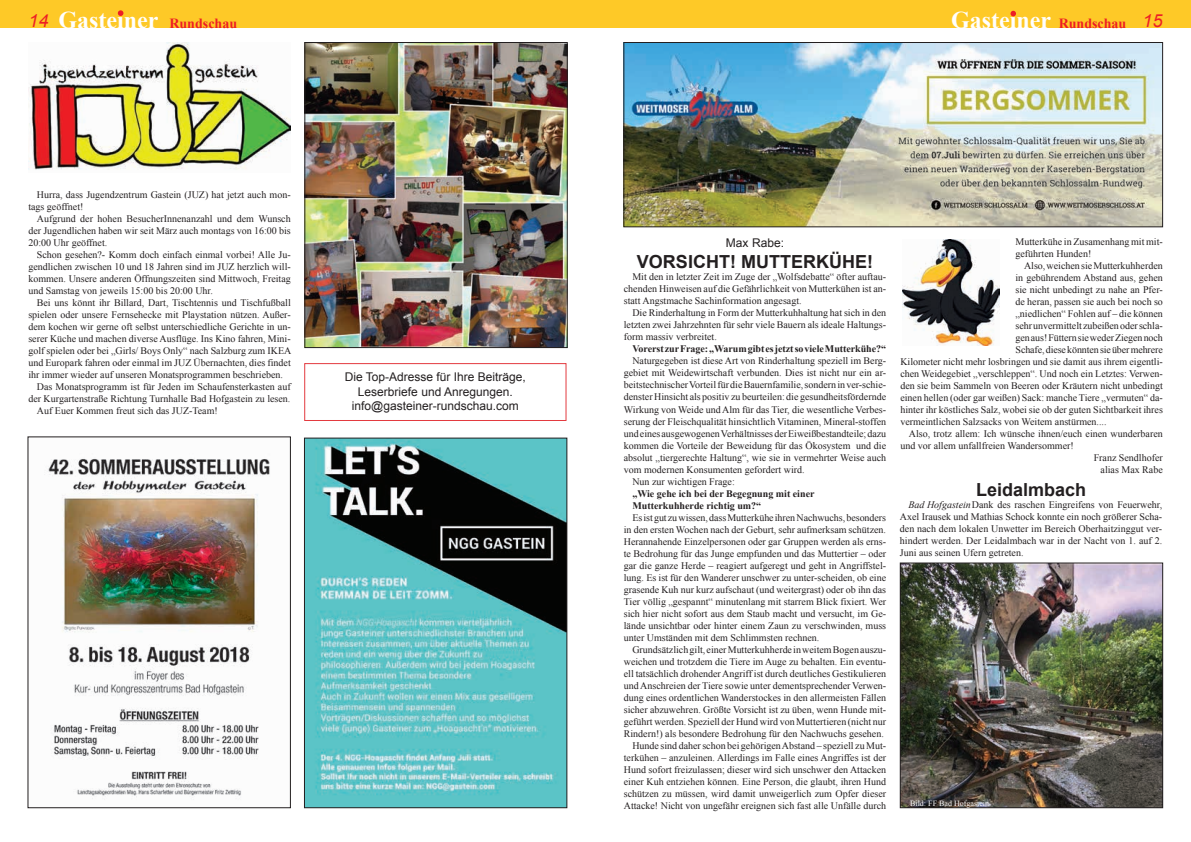
<style>
.page{position:relative;width:1191px;height:842px;background:#fff}
.page>*{position:absolute;margin:0;border:0;box-sizing:border-box;transform-origin:0 0}
.t1{font:700 24px "Times New Roman";color:#fff}
.t2{font:700 18px "Arial";color:#231f20}
.t3{font:12px/14.4px "Arial";color:#231f20;text-align:center}
.t4{font:10px/12px "Times New Roman";color:#231f20;text-align:justify}
.t5{font:700 10px/12px "Times New Roman";color:#231f20}
.t6{font:8px "Times New Roman";color:#fff}
.s1{font-family:"Arial";font-weight:400;font-style:italic;font-size:18px;color:#ed1e25}
.s2{font-size:14px;color:#ed1e25}
.s3{font-style:italic}
</style>
<div class="page">
<div style="left:0;top:0;width:1191px;height:28px;background:#fec927"></div>
<svg style="left:118px;top:10px;width:5px;height:6px"></svg>
<svg style="left:1010px;top:11px;width:6px;height:5px"></svg>
<img style="left:902px;top:239px;width:97px;height:107px">
<img style="left:306px;top:44px;width:259px;height:302px">
<div style="left:304px;top:42px;width:263px;height:306px;border:1px solid #231f20"></div>
<img style="left:28px;top:43px;width:263px;height:127px">
<img style="left:625px;top:44px;width:535px;height:181px">
<div style="left:623px;top:42px;width:539px;height:185px;border:1px solid #231f20"></div>
<img style="left:306px;top:440px;width:259px;height:366px">
<div style="left:304px;top:438px;width:263px;height:370px;border:1px solid #231f20"></div>
<img style="left:44px;top:458px;width:226px;height:341px">
<div style="left:28px;top:437px;width:263px;height:371px;border:1px solid #231f20"></div>
<div style="left:304px;top:363px;width:262px;height:58px;border:1px solid #e33a3f"></div>
<img style="left:902px;top:565px;width:259px;height:241px">
<div style="left:900px;top:563px;width:263px;height:245px;border:1px solid #231f20"></div>
<h1 class="t1" style="left:28px;top:3px;width:210px"><span class="s1">14</span> Gasteiner <span class="s2">Rundschau</span></h1>
<h1 class="t1" style="left:951px;top:4px;width:213px">Gasteiner <span class="s2">Rundschau</span> <span class="s1">15</span></h1>
<p class="t4" style="left:28px;top:188px;width:264px;text-indent:8px">Hurra, dass Jugendzentrum Gastein (JUZ) hat jetzt auch mon&shy;tags geöffnet!</p>
<p class="t4" style="left:28px;top:212px;width:264px;text-indent:8px">Aufgrund der hohen BesucherInnenanzahl und dem Wunsch der Jugendlichen haben wir seit März auch montags von 16:00 bis 20:00 Uhr geöffnet.</p>
<p class="t4" style="left:28px;top:248px;width:264px;text-indent:8px">Schon gesehen?- Komm doch einfach einmal vorbei! Alle Ju&shy;gendlichen zwischen 10 und 18 Jahren sind im JUZ herzlich will&shy;kommen. Unsere anderen Öffnungszeiten sind Mittwoch, Freitag und Samstag von jeweils 15:00 bis 20:00 Uhr.</p>
<p class="t4" style="left:37px;top:296px;width:255px">Bei uns könnt ihr Billard, Dart, Tischtennis und Tischfußball</p>
<p class="t4" style="left:28px;top:308px;width:264px">spielen oder unsere Fernsehecke mit Playstation nützen. Außer-</p>
<p class="t4" style="left:28px;top:320px;width:264px">dem kochen wir gerne oft selbst unterschiedliche Gerichte in un-</p>
<p class="t4" style="left:28px;top:332px;width:264px">serer Küche und machen diverse Ausflüge. Ins Kino fahren, Mini-</p>
<p class="t4" style="left:28px;top:344px;width:264px">golf spielen oder bei „Girls/ Boys Only“ nach Salzburg zum IKEA</p>
<p class="t4" style="left:28px;top:356px;width:264px">und Europark fahren oder einmal im JUZ Übernachten, dies findet</p>
<p class="t4" style="left:28px;top:368px;width:256px">ihr immer wieder auf unseren Monatsprogrammen beschrieben.</p>
<p class="t4" style="left:37px;top:380px;width:255px">Das Monatsprogramm ist für Jeden im Schaufensterkasten auf</p>
<p class="t4" style="left:28px;top:392px;width:263px">der Kurgartenstraße Richtung Turnhalle Bad Hofgastein zu lesen.</p>
<p class="t4" style="left:37px;top:404px;width:182px">Auf Euer Kommen freut sich das JUZ-Team!</p>
<p class="t3" style="left:345px;top:370px;width:183px">Die Top-Adresse für Ihre Beiträge,<br>Leserbriefe und Anregungen. info@gasteiner-rundschau.com</p>
<p class="t3" style="left:726px;top:236px;width:60px">Max Rabe:</p>
<h2 class="t2" style="left:637px;top:250px;width:237px">VORSICHT! MUTTERKÜHE!</h2>
<p class="t4" style="left:624px;top:271px;width:264px;text-indent:8px">Mit den in letzter Zeit im Zuge der „Wolfsdebatte“ öfter auftau&shy;chenden Hinweisen auf die Gefährlichkeit von Mutterkühen ist an&shy;statt Angstmache Sachinformation angesagt.</p>
<p class="t4" style="left:624px;top:307px;width:264px;text-indent:8px">Die Rinderhaltung in Form der Mutterkuhhaltung hat sich in den letzten zwei Jahrzehnten für sehr viele Bauern als ideale Haltungs&shy;form massiv verbreitet.</p>
<p class="t5" style="left:632px;top:343px;width:255px">Vorerst zur Frage: „Warum gibt es jetzt so viele Mutterkühe?“</p>
<p class="t4" style="left:632px;top:355px;width:255px">Naturgegeben ist diese Art von Rinderhaltung speziell im Berg-</p>
<p class="t4" style="left:624px;top:367px;width:264px">gebiet mit Weidewirtschaft verbunden. Dies ist nicht nur ein ar-</p>
<p class="t4" style="left:624px;top:379px;width:264px">beitstechnischer Vorteil für die Bauernfamilie, sondern in ver-schie-</p>
<p class="t4" style="left:624px;top:391px;width:264px">denster Hinsicht als positiv zu beurteilen: die gesundheitsfördernde</p>
<p class="t4" style="left:624px;top:403px;width:264px">Wirkung von Weide und Alm für das Tier, die wesentliche Verbes-</p>
<p class="t4" style="left:624px;top:415px;width:264px">serung der Fleischqualität hinsichtlich Vitaminen, Mineral-stoffen</p>
<p class="t4" style="left:624px;top:427px;width:264px">und eines ausgewogenen Verhältnisses der Eiweißbestandteile; dazu</p>
<p class="t4" style="left:624px;top:439px;width:264px">kommen die Vorteile der Beweidung für das Ökosystem und die</p>
<p class="t4" style="left:624px;top:451px;width:264px">absolut „tiergerechte Haltung“, wie sie in vermehrter Weise auch</p>
<p class="t4" style="left:624px;top:463px;width:182px">vom modernen Konsumenten gefordert wird.</p>
<p class="t4" style="left:632px;top:475px;width:104px">Nun zur wichtigen Frage:</p>
<p class="t5" style="left:632px;top:487px;width:184px">„Wie gehe ich bei der Begegnung mit einer<br>Mutterkuhherde richtig um?“</p>
<p class="t4" style="left:624px;top:511px;width:264px;text-indent:8px">Es ist gut zu wissen, dass Mutterkühe ihren Nachwuchs, besonders in den ersten Wochen nach der Geburt, sehr aufmerksam schützen.<br>Herannahende Einzelpersonen oder gar Gruppen werden als erns&shy;te Bedrohung für das Junge empfunden und das Muttertier – oder gar die ganze Herde – reagiert aufgeregt und geht in Angriffstel&shy;lung. Es ist für den Wanderer unschwer zu unter-scheiden, ob eine grasende Kuh nur kurz aufschaut (und weitergrast) oder ob ihn das Tier völlig „gespannt“ minutenlang mit starrem Blick fixiert. Wer sich hier nicht sofort aus dem Staub macht und versucht, im Ge&shy;lände unsichtbar oder hinter einem Zaun zu verschwinden, muss unter Umständen mit dem Schlimmsten rechnen.</p>
<p class="t4" style="left:624px;top:643px;width:264px;text-align:right">Grundsätzlich gilt, einer Mutterkuhherde in weitem Bogen auszu&shy;weichen und trotzdem die Tiere im Auge zu behalten. Ein eventu&shy;ell tatsächlich drohender Angriff ist durch deutliches Gestikulieren und Anschreien der Tiere sowie unter dementsprechender Verwen&shy;dung eines ordentlichen Wanderstockes in den allermeisten Fällen sicher abzuwehren. Größte Vorsicht ist zu üben, wenn Hunde mit&shy;geführt werden. Speziell der Hund wird von Muttertieren (nicht nur Rindern!) als besondere Bedrohung für den Nachwuchs gesehen.<br>Hunde sind daher schon bei gehörigen Abstand – speziell zu Mut&shy;terkühen – anzuleinen. Allerdings im Falle eines Angriffes ist der Hund sofort freizulassen; dieser wird sich unschwer den Attacken einer Kuh entziehen können. Eine Person, die glaubt, ihren Hund schützen zu müssen, wird damit unweigerlich zum Opfer dieser Attacke! Nicht von ungefähr ereignen sich fast alle Unfälle durch</p>
<p class="t4" style="left:1015px;top:236px;width:149px">Mutterkühe in Zusamenhang mit mit&shy;geführten Hunden!</p>
<p class="t4" style="left:1024px;top:260px;width:140px">Also, weichen sie Mutterkuhherden</p>
<p class="t4" style="left:1015px;top:272px;width:149px">in gebührendem Abstand aus, gehen</p>
<p class="t4" style="left:1015px;top:284px;width:149px">sie nicht unbedingt zu nahe an Pfer-</p>
<p class="t4" style="left:1015px;top:296px;width:149px">de heran, passen sie auch bei noch so</p>
<p class="t4" style="left:1015px;top:308px;width:149px">„niedlichen“ Fohlen auf – die können</p>
<p class="t4" style="left:1015px;top:320px;width:149px">sehr unvermittelt zubeißen oder schla-</p>
<p class="t4" style="left:1015px;top:332px;width:149px">gen aus! Füttern sie weder Ziegen noch</p>
<p class="t4" style="left:1015px;top:344px;width:149px">Schafe, diese könnten sie über mehrere</p>
<p class="t4" style="left:900px;top:356px;width:264px">Kilometer nicht mehr losbringen und sie damit aus ihrem eigentli-</p>
<p class="t4" style="left:900px;top:368px;width:264px">chen Weidegebiet „verschleppen“. Und noch ein Letztes: Verwen-</p>
<p class="t4" style="left:900px;top:380px;width:264px">den sie beim Sammeln von Beeren oder Kräutern nicht unbedingt</p>
<p class="t4" style="left:900px;top:392px;width:264px">einen hellen (oder gar weißen) Sack: manche Tiere „vermuten“ da-</p>
<p class="t4" style="left:900px;top:404px;width:264px">hinter ihr köstliches Salz, wobei sie ob der guten Sichtbarkeit ihres</p>
<p class="t4" style="left:900px;top:416px;width:208px">vermeintlichen Salzsacks von Weitem anstürmen....</p>
<p class="t4" style="left:908px;top:428px;width:255px">Also, trotz allem: Ich wünsche ihnen/euch einen wunderbaren</p>
<p class="t4" style="left:900px;top:440px;width:175px">und vor allem unfallfreien Wandersommer!</p>
<p class="t4" style="left:1093px;top:452px;width:71px">Franz Sendlhofer</p>
<p class="t4" style="left:1100px;top:464px;width:64px">alias Max Rabe</p>
<h2 class="t2" style="left:976px;top:478px;width:112px">Leidalmbach</h2>
<p class="t4" style="left:900px;top:499px;width:264px;text-indent:8px"><span class="s3">Bad Hofgastein</span>Dank des raschen Eingreifens von Feuerwehr, Axel Irausek und Mathias Schock konnte ein noch größerer Scha&shy;den nach dem lokalen Unwetter im Bereich Oberhaitzinggut ver&shy;hindert werden. Der Leidalmbach war in der Nacht von 1. auf 2.<br>Juni aus seinen Ufern getreten.</p>
<p class="t6" style="left:910px;top:798px;width:80px">Bild: FF Bad Hofgastein</p>
</div>
